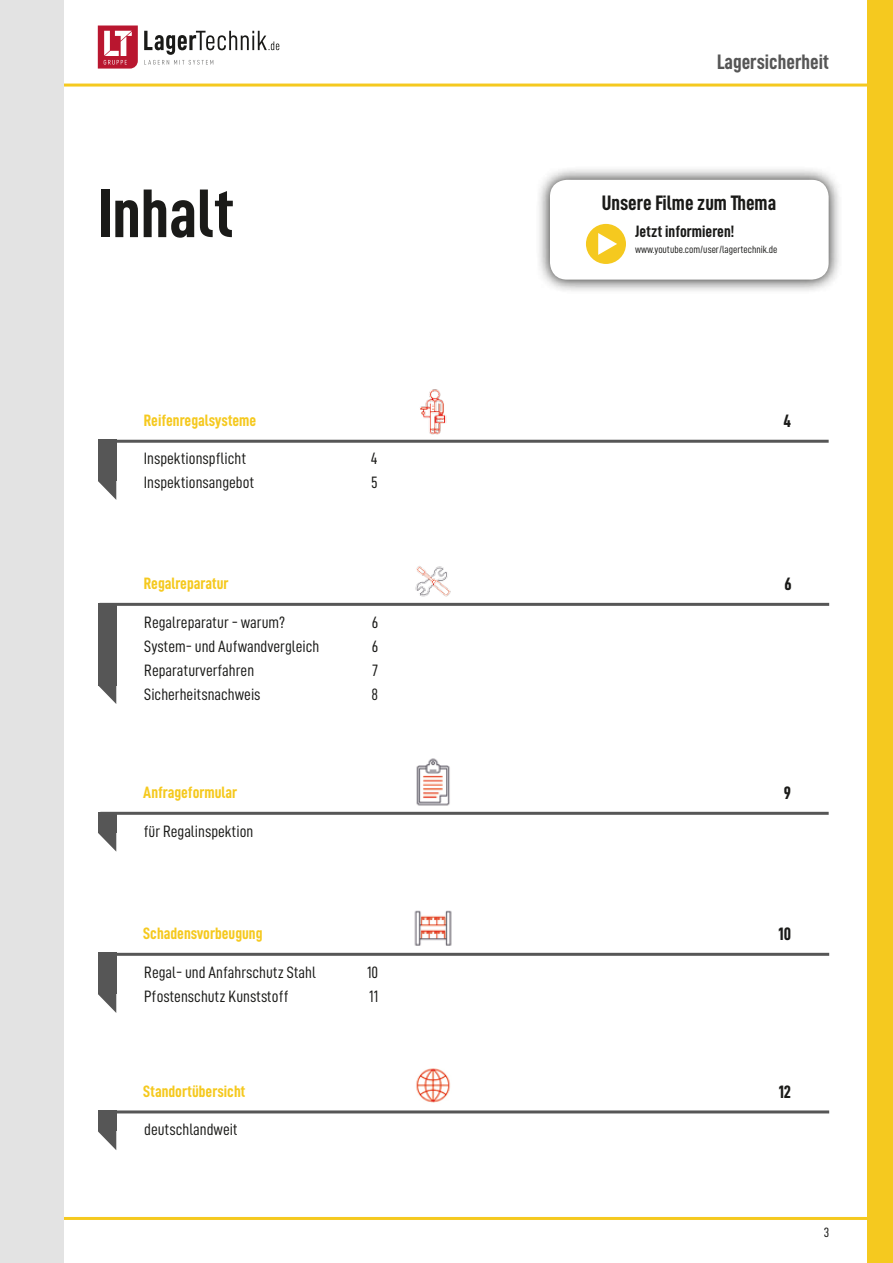
<style>
.page{position:relative;width:893px;height:1263px;background:#fff}
.page>*{position:absolute;margin:0;border:0;box-sizing:border-box;transform-origin:0 0}
.t1{font:69px "D DIN Condensed Bold";color:#1a1a18}
.t2{font:21px "D DIN Condensed Bold";color:#1a1a18}
.t3{font:21px "D DIN Condensed Bold";color:#565656}
.t4{font:18px "D DIN Condensed Bold";color:#1a1a18}
.t5{font:16.5px "D DIN Condensed";color:#1a1a18}
.t6{font:16.5px "D DIN Condensed Bold";color:#f5c91f}
.t7{font:16.5px "D DIN Condensed Bold";color:#1a1a18}
.t8{font:13.5px "D DIN Condensed";color:#1a1a18}
.t9{font:10.5px "D DIN Condensed";color:#1a1a18}
</style>
<div class="page">
<hr style="left:0;top:1217px;width:893px;height:3px;background:#f5c91f">
<hr style="left:0;top:84px;width:893px;height:3px;background:#f5c91f">
<div style="left:867px;top:0;width:26px;height:1263px;background:#f5c91f"></div>
<div style="left:0;top:0;width:64px;height:1263px;background:#e3e3e3"></div>
<svg style="left:144px;top:31px;width:135px;height:34px"></svg>
<svg style="left:98px;top:26px;width:40px;height:43px"></svg>
<hr style="left:100px;top:812px;width:729px;height:3px;background:#565656">
<hr style="left:99px;top:440px;width:730px;height:3px;background:#565656">
<hr style="left:100px;top:603px;width:729px;height:3px;background:#565656">
<hr style="left:101px;top:953px;width:728px;height:3px;background:#565656">
<hr style="left:102px;top:1110px;width:727px;height:3px;background:#565656">
<div style="left:98px;top:440px;width:18px;height:41px;background:#565656"></div>
<svg style="left:98px;top:481px;width:18px;height:19px"></svg>
<div style="left:98px;top:603px;width:18px;height:82px;background:#565656"></div>
<svg style="left:98px;top:685px;width:18px;height:19px"></svg>
<div style="left:98px;top:812px;width:18px;height:21px;background:#565656"></div>
<svg style="left:98px;top:833px;width:18px;height:18px"></svg>
<div style="left:98px;top:953px;width:18px;height:41px;background:#565656"></div>
<svg style="left:98px;top:994px;width:18px;height:19px"></svg>
<div style="left:98px;top:1110px;width:18px;height:21px;background:#565656"></div>
<svg style="left:98px;top:1131px;width:18px;height:19px"></svg>
<img style="left:420px;top:389px;width:27px;height:46px">
<img style="left:415px;top:566px;width:36px;height:31px">
<img style="left:416px;top:758px;width:34px;height:48px">
<img style="left:414px;top:910px;width:38px;height:36px">
<img style="left:416px;top:1068px;width:35px;height:35px">
<svg style="left:539px;top:169px;width:300px;height:122px"></svg>
<div style="left:550px;top:180px;width:279px;height:100px;background:#fff;border-radius:17px"></div>
<div style="left:586px;top:224px;width:40px;height:40px;background:#f5c91f;border-radius:50%"></div>
<svg style="left:598px;top:233px;width:19px;height:22px"></svg>
<h1 class="t1" style="left:98px;top:175px;width:138px">Inhalt</h1>
<p class="t3" style="left:717px;top:50px;width:114px">Lagersicherheit</p>
<p class="t2" style="left:602px;top:191px;width:176px">Unsere Filme zum Thema</p>
<p class="t7" style="left:635px;top:222px;width:101px">Jetzt informieren!</p>
<p class="t9" style="left:635px;top:244px;width:144px">www.youtube.com/user/lagertechnik.de</p>
<p class="t6" style="left:144px;top:411px;width:114px">Reifenregalsysteme</p>
<p class="t4" style="left:783px;top:411px;width:9px">4</p>
<p class="t5" style="left:144px;top:449px;width:104px">Inspektionspflicht</p>
<p class="t5" style="left:371px;top:449px;width:8px">4</p>
<p class="t5" style="left:144px;top:473px;width:112px">Inspektionsangebot</p>
<p class="t5" style="left:371px;top:473px;width:8px">5</p>
<p class="t6" style="left:144px;top:574px;width:86px">Regalreparatur</p>
<p class="t4" style="left:784px;top:574px;width:9px">6</p>
<p class="t5" style="left:144px;top:613px;width:142px">Regalreparatur - warum?</p>
<p class="t5" style="left:372px;top:613px;width:8px">6</p>
<p class="t5" style="left:144px;top:637px;width:177px">System- und Aufwandvergleich</p>
<p class="t5" style="left:372px;top:637px;width:8px">6</p>
<p class="t5" style="left:144px;top:661px;width:111px">Reparaturverfahren</p>
<p class="t5" style="left:372px;top:661px;width:7px">7</p>
<p class="t5" style="left:144px;top:685px;width:118px">Sicherheitsnachweis</p>
<p class="t5" style="left:372px;top:685px;width:8px">8</p>
<p class="t6" style="left:143px;top:783px;width:95px">Anfrageformular</p>
<p class="t4" style="left:784px;top:783px;width:9px">9</p>
<p class="t5" style="left:144px;top:822px;width:111px">für Regalinspektion</p>
<p class="t6" style="left:143px;top:924px;width:121px">Schadensvorbeugung</p>
<p class="t4" style="left:778px;top:924px;width:14px">10</p>
<p class="t5" style="left:144px;top:963px;width:173px">Regal- und Anfahrschutz Stahl</p>
<p class="t5" style="left:367px;top:963px;width:13px">10</p>
<p class="t5" style="left:144px;top:987px;width:146px">Pfostenschutz Kunststoff</p>
<p class="t5" style="left:369px;top:987px;width:11px">11</p>
<p class="t6" style="left:143px;top:1082px;width:104px">Standortübersicht</p>
<p class="t4" style="left:779px;top:1082px;width:14px">12</p>
<p class="t5" style="left:144px;top:1120px;width:95px">deutschlandweit</p>
<p class="t8" style="left:824px;top:1225px;width:7px">3</p>
</div>
